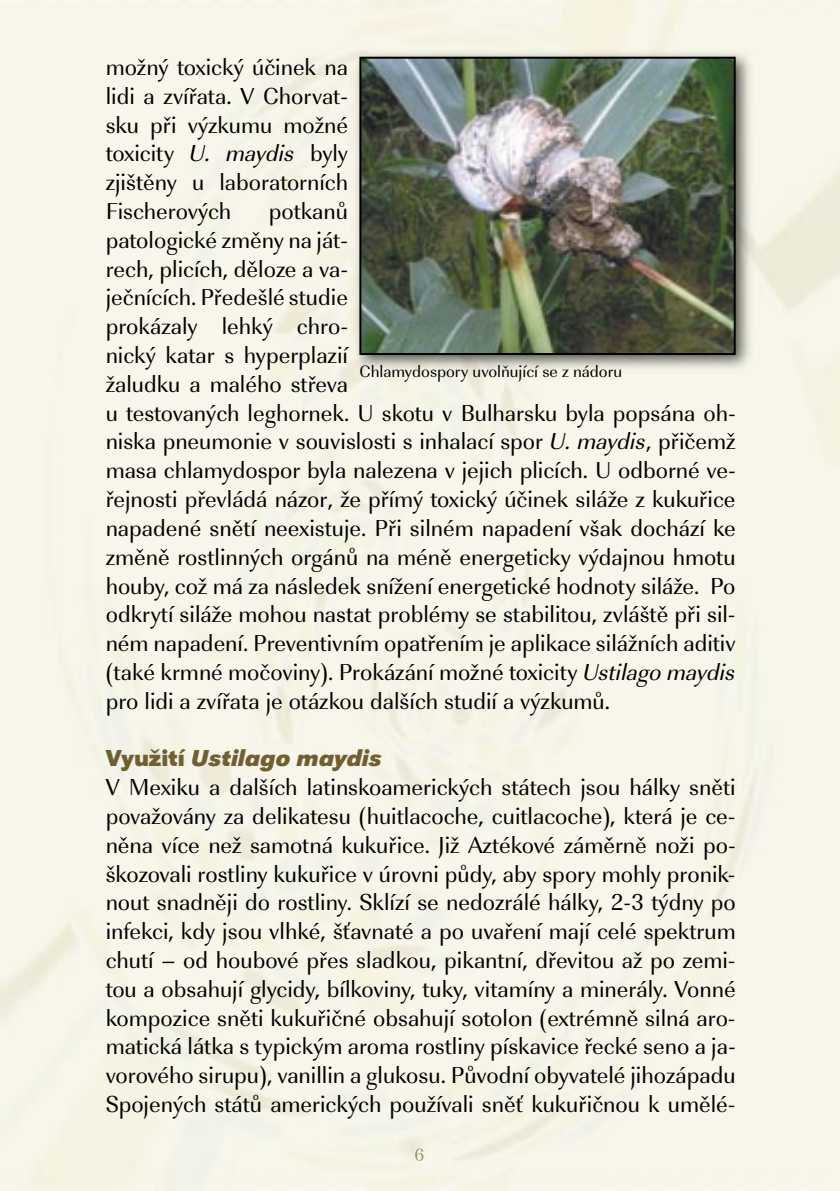
<style>
.page{position:relative;width:840px;height:1191px;background:#fff}
.page>*{position:absolute;margin:0;border:0;box-sizing:border-box;transform-origin:0 0}
.t1{font:24px/28.8px "URW Imperial TCE";color:#000;text-align:justify}
.t2{font:italic 700 24px "URW Grotesk TOT";color:#706031}
.t3{font:17px "URW Imperial TCE";color:#000}
.s1{font-style:italic}
.s2{font-style:normal}
</style>
<div class="page">
<img style="left:395px;top:1131px;width:35px;height:36px">
<svg style="left:415px;top:1148px;width:8px;height:12px"></svg>
<img style="left:350px;top:48px;width:404px;height:327px">
<img style="left:359px;top:57px;width:376px;height:298px">
<p class="t1" style="left:106px;top:53px;width:244px">možný toxický účinek na lidi a zvířata. V Chorvat&shy;sku při výzkumu možné toxicity <span class="s1">U. maydis</span> byly zjištěny u laboratorních Fischerových</p>
<p class="t1" style="left:106px;top:197px;width:631px;text-align:left;text-indent:163px">potkanů<br>patologické změny na ját-<br>rech, plicích, děloze a va-<br>ječnících. Předešlé studie<br>prokázaly lehký chro-<br>nický katar s hyperplazií<br>žaludku a malého střeva<br>u testovaných leghornek. U skotu v Bulharsku byla popsána oh&shy;niska pneumonie v souvislosti s inhalací spor <span class="s1">U. maydis</span>, přičemž masa chlamydospor byla nalezena v jejich plicích. U odborné ve&shy;řejnosti převládá názor, že přímý toxický účinek siláže z kukuřice napadené snětí neexistuje. Při silném napadení však dochází ke změně rostlinných orgánů na méně energeticky výdajnou hmotu houby, což má za následek snížení energetické hodnoty siláže. Po odkrytí siláže mohou nastat problémy se stabilitou, zvláště při sil&shy;ném napadení. Preventivním opatřením je aplikace silážních aditiv (také krmné močoviny). Prokázání možné toxicity <span class="s1">Ustilago maydis </span>pro lidi a zvířata je otázkou dalších studií a výzkumů.</p>
<p class="t2" style="left:106px;top:744px;width:277px"><span class="s2">Využití</span> Ustilago maydis</p>
<p class="t1" style="left:106px;top:773px;width:631px">V Mexiku a dalších latinskoamerických státech jsou hálky sněti považovány za delikatesu (huitlacoche, cuitlacoche), která je ce&shy;něna více než samotná kukuřice. Již Aztékové záměrně noži po&shy;škozovali rostliny kukuřice v úrovni půdy, aby spory mohly pronik&shy;nout snadněji do rostliny. Sklízí se nedozrálé hálky, 2-3 týdny po infekci, kdy jsou vlhké, šťavnaté a po uvaření mají celé spektrum chutí – od houbové přes sladkou, pikantní, dřevitou až po zemi&shy;tou a obsahují glycidy, bílkoviny, tuky, vitamíny a minerály. Vonné kompozice sněti kukuřičné obsahují sotolon (extrémně silná aro&shy;matická látka s typickým aroma rostliny pískavice řecké seno a ja&shy;vorového sirupu), vanillin a glukosu. Původní obyvatelé jihozápadu Spojených států amerických používali sněť kukuřičnou k umělé-</p>
<p class="t3" style="left:359px;top:361px;width:264px">Chlamydospory uvolňující se z nádoru</p>
</div>
